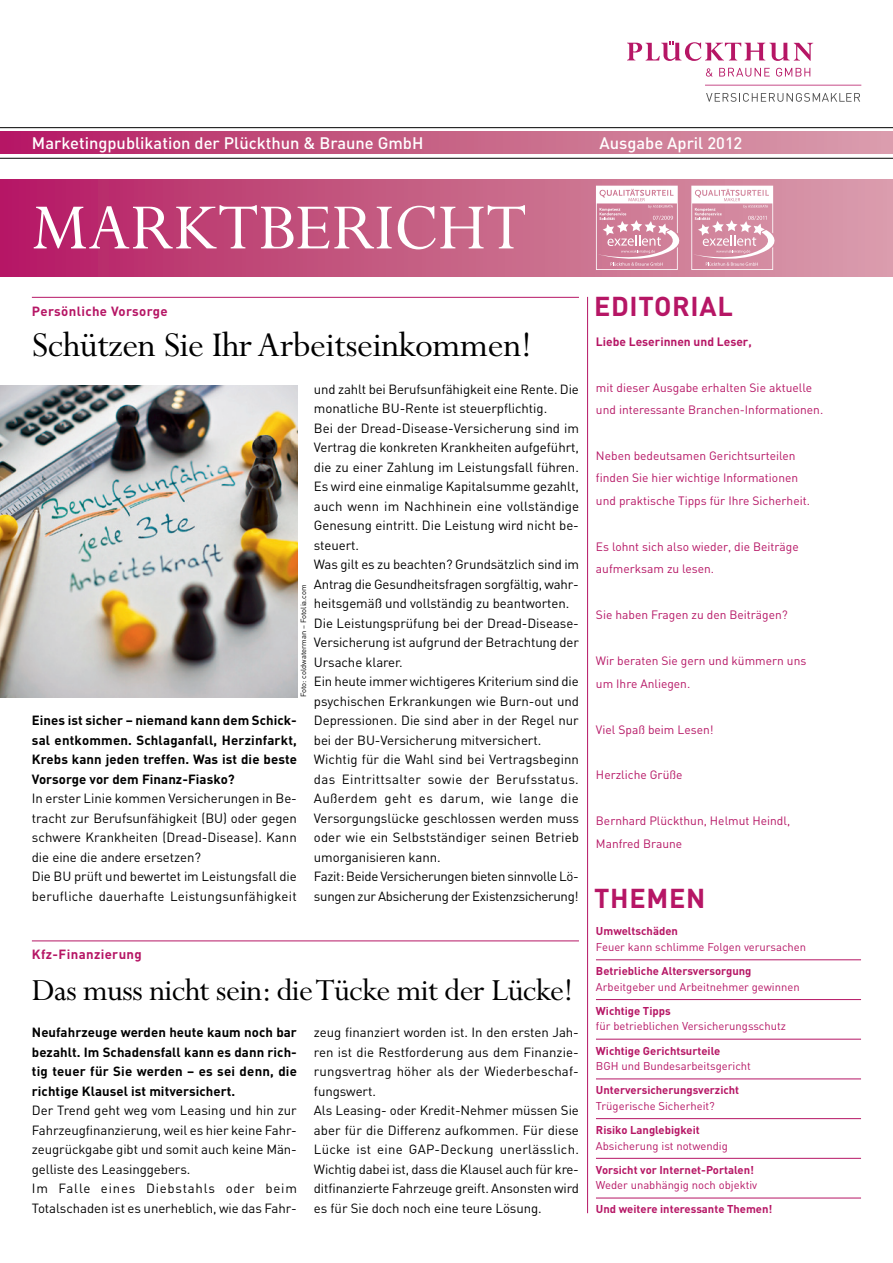
<style>
.page{position:relative;width:893px;height:1263px;background:#fff}
.page>*{position:absolute;margin:0;border:0;box-sizing:border-box;transform-origin:0 0}
.t1{font:72.75px "Perpetua";letter-spacing:-.005em;color:#fff}
.t2{font:39px "Perpetua";letter-spacing:-.01em;color:#000}
.t3{font:34.5px "Perpetua";letter-spacing:-.02em;color:#000}
.t4{font:700 27px "DIN";letter-spacing:.025em;color:#b61665}
.t5{font:500 16.5px "DIN";color:#fff}
.t6{font:13.2px/19.5px "DIN";letter-spacing:-.005em;color:#000}
.t7{font:700 13.2px/19.5px "DIN";letter-spacing:.005em;color:#000;text-align:justify}
.t8{font:700 13.2px "DIN";letter-spacing:.03em;color:#b61665}
.t9{font:12px/22.5px "DIN";color:#b61665}
.t10{font:700 12px "DIN";color:#b61665}
.t11{font:11.25px "DIN";color:#b61665}
.t12{font:700 11.25px "DIN";color:#b61665}
.t13{font:7.5px "DIN";color:#000}
</style>
<div class="page">
<div style="left:0;top:179px;width:893px;height:98px;background:linear-gradient(to right,#b51e62,#daa5ae)"></div>
<div style="left:0;top:132px;width:893px;height:22px;background:linear-gradient(to right,#b51e63,#daa2ac)"></div>
<hr style="left:0;top:127px;width:893px;height:1px;background:#000">
<hr style="left:0;top:158px;width:893px;height:1px;background:#000">
<hr style="left:587px;top:297px;width:1px;height:916px;background:#b61665">
<svg style="left:706px;top:68px;width:7px;height:9px"></svg>
<svg style="left:719px;top:68px;width:51px;height:9px"></svg>
<svg style="left:776px;top:68px;width:34px;height:9px"></svg>
<svg style="left:706px;top:93px;width:154px;height:9px"></svg>
<svg style="left:627px;top:41px;width:186px;height:20px"></svg>
<hr style="left:705px;top:85px;width:156px;height:1px;background:#b61665">
<hr style="left:32px;top:297px;width:547px;height:1px;background:#b61665">
<hr style="left:32px;top:940px;width:547px;height:1px;background:#b61665">
<hr style="left:596px;top:959px;width:265px;height:1px;background:#b61665">
<hr style="left:596px;top:999px;width:265px;height:1px;background:#b61665">
<hr style="left:596px;top:1039px;width:265px;height:1px;background:#b61665">
<hr style="left:596px;top:1078px;width:265px;height:1px;background:#b61665">
<hr style="left:596px;top:1118px;width:265px;height:1px;background:#b61665">
<hr style="left:596px;top:1158px;width:265px;height:1px;background:#b61665">
<hr style="left:596px;top:1198px;width:265px;height:1px;background:#b61665">
<img style="left:0;top:386px;width:297px;height:311px">
<svg style="left:596px;top:186px;width:83px;height:84px"></svg>
<svg style="left:691px;top:186px;width:83px;height:84px"></svg>
<p class="t5" style="left:32px;top:132px;width:393px">Marketingpublikation der Plückthun &amp; Braune GmbH</p>
<p class="t5" style="left:600px;top:132px;width:144px">Ausgabe April 2012</p>
<h1 class="t1" style="left:32px;top:190px;width:496px">MARKTBERICHT</h1>
<p class="t8" style="left:32px;top:302px;width:137px">Persönliche Vorsorge</p>
<h2 class="t2" style="left:32px;top:325px;width:502px">Schützen Sie Ihr Arbeitseinkommen!</h2>
<p class="t6" style="left:314px;top:379px;width:267px">und zahlt bei Berufsunfähigkeit eine Rente. Die monatliche BU-Rente ist steuerpflichtig.<br>Bei der Dread-Disease-Versicherung sind im Vertrag die konkreten Krankheiten aufgeführt, die zu einer Zahlung im Leistungsfall führen.<br>Es wird eine einmalige Kapitalsumme gezahlt, auch wenn im Nachhinein eine vollständige Genesung eintritt. Die Leistung wird nicht be&shy;steuert.<br>Was gilt es zu beachten? Grundsätzlich sind im Antrag die Gesundheitsfragen sorgfältig, wahr&shy;heitsgemäß und vollständig zu beantworten.<br>Die Leistungsprüfung bei der Dread-Disease-Versicherung ist aufgrund der Betrachtung der Ursache klarer.<br>Ein heute immer wichtigeres Kriterium sind die psychischen Erkrankungen wie Burn-out und Depressionen. Die sind aber in der Regel nur bei der BU-Versicherung mitversichert.<br>Wichtig für die Wahl sind bei Vertragsbeginn das Eintrittsalter sowie der Berufsstatus.<br>Außerdem geht es darum, wie lange die Versorgungslücke geschlossen werden muss oder wie ein Selbstständiger seinen Betrieb umorganisieren kann.<br>Fazit: Beide Versicherungen bieten sinnvolle Lö&shy;sungen zur Absicherung der Existenzsicherung!</p>
<p class="t13" style="left:299px;top:697px;width:114px;rotate:-90deg">Foto: coldwaterman – Fotolia.com</p>
<p class="t7" style="left:32px;top:710px;width:267px">Eines ist sicher – niemand kann dem Schick&shy;sal entkommen. Schlaganfall, herzinfarkt, Krebs kann jeden treffen. Was ist die beste Vorsorge vor dem Finanz-Fiasko?</p>
<p class="t6" style="left:32px;top:788px;width:267px">In erster Linie kommen Versicherungen in Be&shy;tracht zur Berufsunfähigkeit (BU) oder gegen schwere Krankheiten (Dread-Disease). Kann die eine die andere ersetzen?<br>Die BU prüft und bewertet im Leistungsfall die berufliche dauerhafte Leistungsunfähigkeit</p>
<p class="t8" style="left:32px;top:946px;width:111px">Kfz-Finanzierung</p>
<h3 class="t3" style="left:32px;top:972px;width:543px">Das muss nicht sein: die Tücke mit der Lücke!</h3>
<p class="t7" style="left:32px;top:1022px;width:267px">neufahrzeuge werden heute kaum noch bar bezahlt. Im Schadensfall kann es dann rich&shy;tig teuer für Sie werden – es sei denn, die richtige Klausel ist mitversichert.</p>
<p class="t6" style="left:32px;top:1100px;width:267px">Der Trend geht weg vom Leasing und hin zur Fahrzeugfinanzierung, weil es hier keine Fahr&shy;zeugrückgabe gibt und somit auch keine Män&shy;gelliste des Leasinggebers.<br>Im Falle eines Diebstahls oder beim Totalschaden ist es unerheblich, wie das Fahr-</p>
<p class="t6" style="left:314px;top:1022px;width:267px">zeug finanziert worden ist. In den ersten Jah&shy;ren ist die Restforderung aus dem Finanzie&shy;rungsvertrag höher als der Wiederbeschaf&shy;fungswert.<br>Als Leasing- oder Kredit-Nehmer müssen Sie aber für die Differenz aufkommen. Für diese Lücke ist eine GAP-Deckung unerlässlich.<br>Wichtig dabei ist, dass die Klausel auch für kre&shy;ditfinanzierte Fahrzeuge greift. Ansonsten wird es für Sie doch noch eine teure Lösung.</p>
<h3 class="t4" style="left:594px;top:289px;width:140px">EDITORIAL</h3>
<p class="t10" style="left:596px;top:333px;width:157px">Liebe Leserinnen und Leser,</p>
<p class="t9" style="left:596px;top:376px;width:229px">mit dieser Ausgabe erhalten Sie aktuelle und interessante Branchen-Informationen.</p>
<p class="t9" style="left:596px;top:444px;width:215px">Neben bedeutsamen Gerichtsurteilen finden Sie hier wichtige Informationen und praktische Tipps für Ihre Sicherheit.</p>
<p class="t9" style="left:596px;top:535px;width:204px">Es lohnt sich also wieder, die Beiträge aufmerksam zu lesen.</p>
<p class="t9" style="left:596px;top:603px;width:193px">Sie haben Fragen zu den Beiträgen?</p>
<p class="t9" style="left:596px;top:649px;width:212px">Wir beraten Sie gern und kümmern uns um Ihre Anliegen.</p>
<p class="t9" style="left:596px;top:718px;width:119px">Viel Spaß beim Lesen!</p>
<p class="t9" style="left:596px;top:764px;width:88px">Herzliche Grüße</p>
<p class="t9" style="left:596px;top:809px;width:196px">Bernhard Plückthun, Helmut Heindl,<br>Manfred Braune</p>
<h3 class="t4" style="left:594px;top:881px;width:113px">ThEMEn</h3>
<p class="t12" style="left:596px;top:924px;width:83px">Umweltschäden</p>
<p class="t11" style="left:596px;top:940px;width:212px">Feuer kann schlimme Folgen verursachen</p>
<p class="t12" style="left:596px;top:964px;width:157px">Betriebliche Altersversorgung</p>
<p class="t11" style="left:596px;top:979px;width:205px">Arbeitgeber und Arbeitnehmer gewinnen</p>
<p class="t12" style="left:596px;top:1003px;width:76px">Wichtige Tipps</p>
<p class="t11" style="left:596px;top:1019px;width:192px">für betrieblichen Versicherungsschutz</p>
<p class="t12" style="left:596px;top:1043px;width:126px">Wichtige Gerichtsurteile</p>
<p class="t11" style="left:596px;top:1059px;width:157px">BGH und Bundesarbeitsgericht</p>
<p class="t12" style="left:596px;top:1083px;width:145px">Unterversicherungsverzicht</p>
<p class="t11" style="left:596px;top:1099px;width:120px">Trügerische Sicherheit?</p>
<p class="t12" style="left:596px;top:1122px;width:105px">Risiko Langlebigkeit</p>
<p class="t11" style="left:596px;top:1138px;width:133px">Absicherung ist notwendig</p>
<p class="t12" style="left:596px;top:1162px;width:160px">Vorsicht vor Internet-Portalen!</p>
<p class="t11" style="left:596px;top:1178px;width:163px">Weder unabhängig noch objektiv</p>
<p class="t12" style="left:596px;top:1202px;width:178px">Und weitere interessante Themen!</p>
</div>
